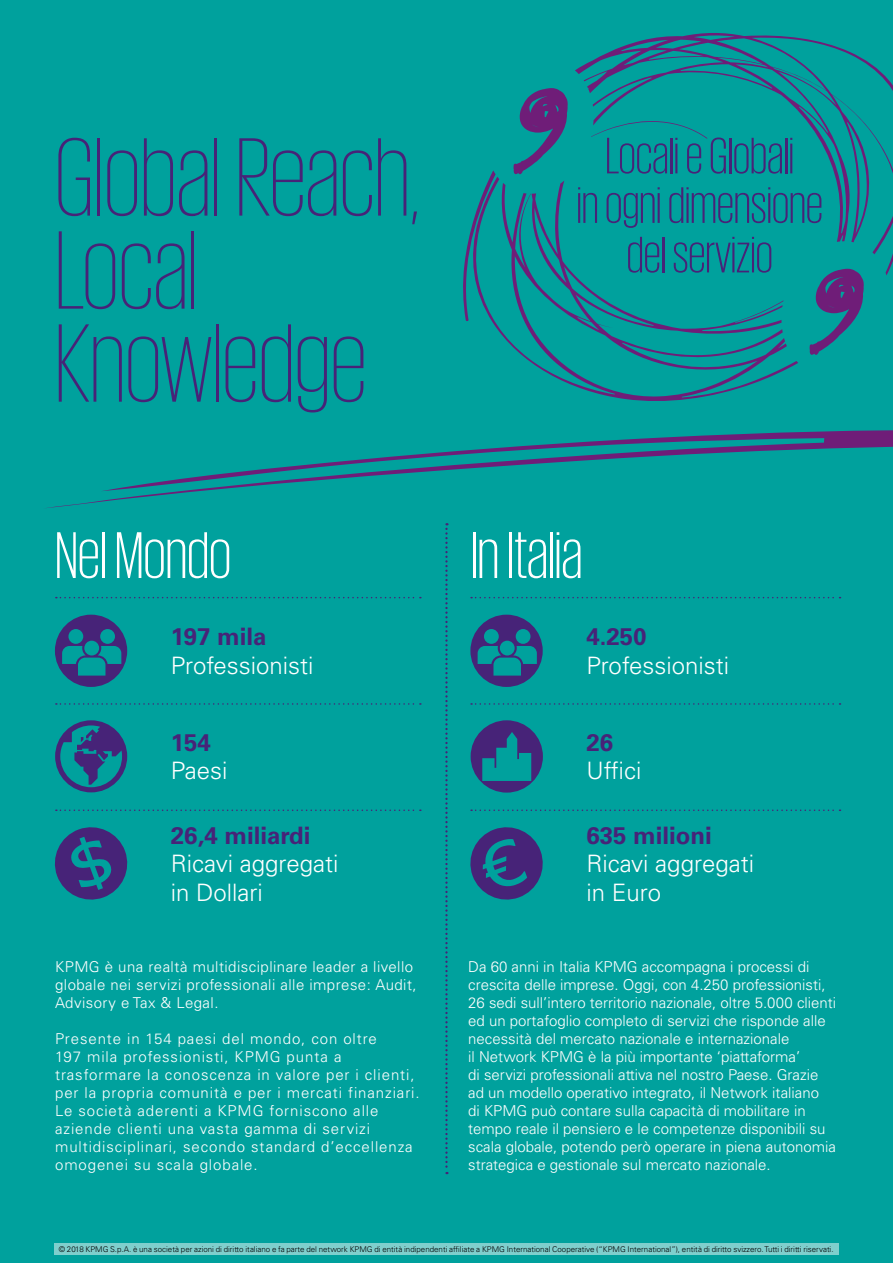
<style>
.page{position:relative;width:893px;height:1263px;background:#00a19d}
.page>*{position:absolute;margin:0;border:0;box-sizing:border-box;transform-origin:0 0}
.t1{font:200 114px/93px "KPMG";color:#472378}
.t2{font:300 67.5px "KPMG";color:#fff}
.t3{font:300 52.5px/49.5px "KPMG";color:#472378;text-align:center}
.t4{font:300 24px/28.5px "Univers LT Std";color:#fff}
.t5{font:700 24px "Univers LT Std";color:#472378}
.t6{font:300 15px/18px "Univers LT Std";color:#fff}
.t7{font:300 15px/18px "Univers LT Std";letter-spacing:.06em;color:#fff}
.t8{font:300 15px/18px "Univers LT Std";letter-spacing:.03em;color:#fff}
.t9{font:300 7.95px "Univers LT Std";color:#000}
</style>
<div class="page">
<svg style="left:56px;top:703px;width:365px;height:2px"></svg>
<svg style="left:56px;top:809px;width:365px;height:2px"></svg>
<svg style="left:56px;top:597px;width:365px;height:1px"></svg>
<svg style="left:55px;top:720px;width:72px;height:72px"></svg>
<div style="left:55px;top:615px;width:72px;height:72px;background:#472378;border-radius:50%"></div>
<div style="left:68px;top:629px;width:15px;height:15px;background:#00a19d;border-radius:50%"></div>
<div style="left:100px;top:629px;width:15px;height:15px;background:#00a19d;border-radius:50%"></div>
<div style="left:84px;top:641px;width:15px;height:14px;background:#00a19d;border-radius:50%"></div>
<svg style="left:62px;top:646px;width:59px;height:30px"></svg>
<svg style="left:54px;top:827px;width:74px;height:73px"></svg>
<div style="left:471px;top:720px;width:72px;height:73px;background:#472378;border-radius:50%"></div>
<svg style="left:482px;top:732px;width:49px;height:49px"></svg>
<svg style="left:470px;top:827px;width:73px;height:73px"></svg>
<svg style="left:471px;top:703px;width:369px;height:2px"></svg>
<svg style="left:471px;top:809px;width:369px;height:2px"></svg>
<svg style="left:471px;top:597px;width:369px;height:1px"></svg>
<div style="left:470px;top:615px;width:73px;height:72px;background:#472378;border-radius:50%"></div>
<div style="left:484px;top:629px;width:15px;height:15px;background:#00a19d;border-radius:50%"></div>
<div style="left:516px;top:629px;width:14px;height:15px;background:#00a19d;border-radius:50%"></div>
<div style="left:500px;top:641px;width:15px;height:14px;background:#00a19d;border-radius:50%"></div>
<svg style="left:478px;top:646px;width:59px;height:30px"></svg>
<svg style="left:445px;top:523px;width:3px;height:651px"></svg>
<svg style="left:47px;top:430px;width:846px;height:78px"></svg>
<svg style="left:463px;top:33px;width:430px;height:368px"></svg>
<svg style="left:513px;top:88px;width:55px;height:86px"></svg>
<svg style="left:809px;top:269px;width:55px;height:86px"></svg>
<div style="left:54px;top:1243px;width:785px;height:12px;background:#7fcfcd"></div>
<h1 class="t1" style="left:55px;top:128px;width:367px">Global Reach,<br>Local<br>Knowledge</h1>
<h2 class="t2" style="left:55px;top:523px;width:177px">Nel Mondo</h2>
<h3 class="t5" style="left:171px;top:623px;width:97px">197 mila</h3>
<h3 class="t4" style="left:171px;top:651px;width:144px">Professionisti</h3>
<h3 class="t5" style="left:171px;top:728px;width:42px">154</h3>
<h3 class="t4" style="left:171px;top:756px;width:58px">Paesi</h3>
<h3 class="t5" style="left:171px;top:821px;width:141px">26,4 miliardi</h3>
<h3 class="t4" style="left:171px;top:849px;width:169px">Ricavi aggregati in Dollari</h3>
<p class="t8" style="left:55px;top:957px;width:363px">KPMG è una realtà multidisciplinare leader a livello globale nei servizi professionali alle imprese: Audit,<br>Advisory e Tax &amp; Legal.</p>
<p class="t7" style="left:55px;top:1029px;width:366px">Presente in 154 paesi del mondo, con oltre<br>197 mila professionisti, KPMG punta a trasformare la conoscenza in valore per i clienti, per la propria comunità e per i mercati finanziari.<br>Le società aderenti a KPMG forniscono alle aziende clienti una vasta gamma di servizi multidisciplinari, secondo standard d’eccellenza omogenei su scala globale.</p>
<h3 class="t3" style="left:576px;top:130px;width:248px">Locali e Globali<br>in ogni dimensione del servizio</h3>
<h2 class="t2" style="left:471px;top:523px;width:113px">In Italia</h2>
<h3 class="t5" style="left:586px;top:623px;width:62px">4.250</h3>
<h3 class="t4" style="left:586px;top:651px;width:144px">Professionisti</h3>
<h3 class="t5" style="left:586px;top:728px;width:28px">26</h3>
<h3 class="t4" style="left:586px;top:756px;width:56px">Uffici</h3>
<h3 class="t5" style="left:586px;top:821px;width:127px">635 milioni</h3>
<h3 class="t4" style="left:586px;top:849px;width:169px">Ricavi aggregati in Euro</h3>
<p class="t6" style="left:468px;top:957px;width:370px">Da 60 anni in Italia KPMG accompagna i processi di crescita delle imprese. Oggi, con 4.250 professionisti, 26 sedi sull’intero territorio nazionale, oltre 5.000 clienti ed un portafoglio completo di servizi che risponde alle necessità del mercato nazionale e internazionale<br>il Network KPMG è la più importante ‘piattaforma’<br>di servizi professionali attiva nel nostro Paese. Grazie ad un modello operativo integrato, il Network italiano<br>di KPMG può contare sulla capacità di mobilitare in tempo reale il pensiero e le competenze disponibili su scala globale, potendo però operare in piena autonomia strategica e gestionale sul mercato nazionale.</p>
<p class="t9" style="left:59px;top:1244px;width:776px">© 2018 KPMG S.p.A. è una società per azioni di diritto italiano e fa parte del network KPMG di entità indipendenti affiliate a KPMG International Cooperative (“KPMG International”), entità di diritto svizzero. Tutti i diritti riservati.</p>
</div>
